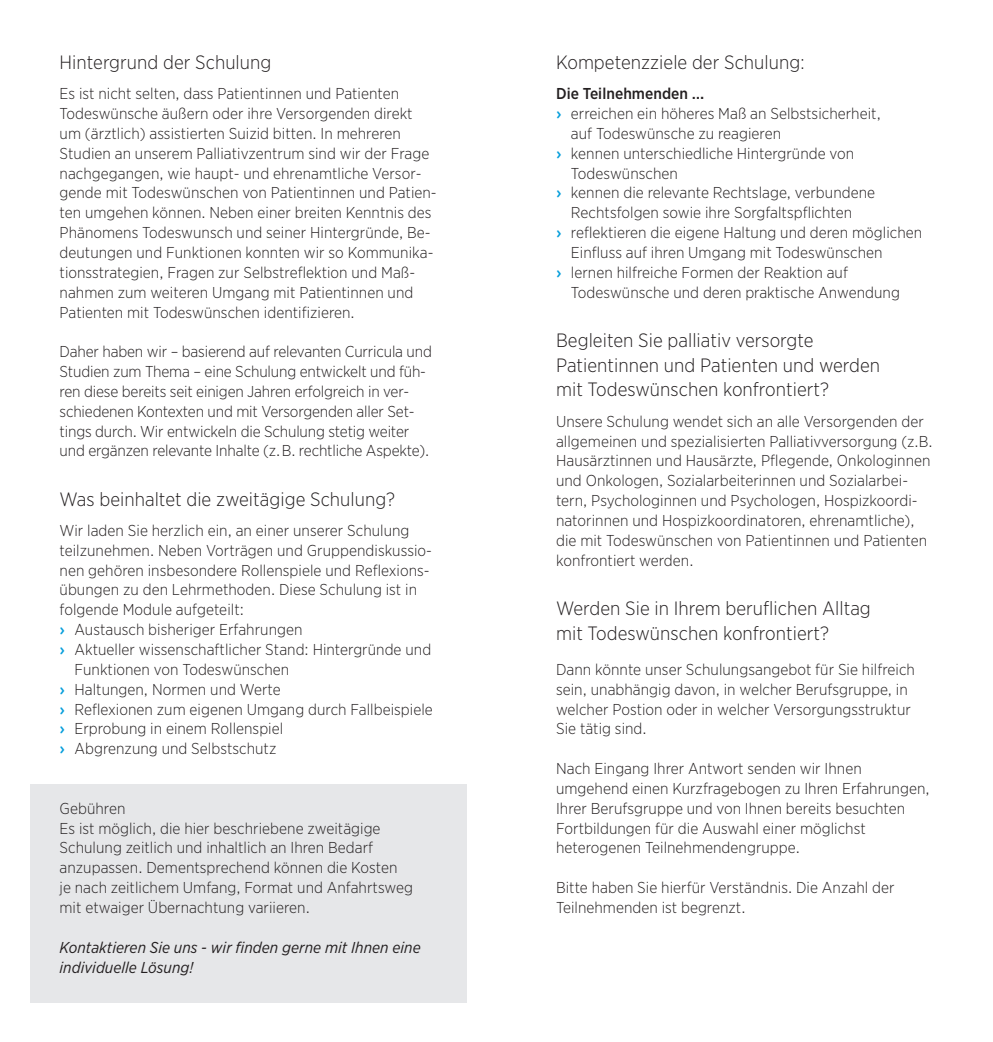
<style>
.page{position:relative;width:993px;height:1042px;background:#fff}
.page>*{position:absolute;margin:0;border:0;box-sizing:border-box;transform-origin:0 0}
.Zwischenüberschrift{font:300 19.25px/24.5px "Gotham Narrow";letter-spacing:.005em;color:#231f20}
.Fließtext{font:300 15.75px/19.8px "Gotham Narrow";letter-spacing:.005em;color:#231f20}
.Fließtext-2{font:italic 15.75px/19.8px "Gotham Narrow";letter-spacing:.005em;color:#231f20}
.Fließtext-3{font:500 15.75px "Gotham Narrow";letter-spacing:.005em;color:#231f20}
.s1{font-family:"Gotham Rounded";font-weight:500;color:#069edb}
</style>
<div class="page">
<div style="left:30px;top:784px;width:436px;height:218px;background:#e6e7e9"></div>
<p class="Zwischenüberschrift" style="left:60px;top:50px;width:213px">Hintergrund der Schulung</p>
<p class="Fließtext" style="left:60px;top:83px;width:378px">Es ist nicht selten, dass Patientinnen und Patienten Todeswünsche äußern oder ihre Versorgenden direkt um (ärztlich) assistierten Suizid bitten. In mehreren Studien an unserem Palliativzentrum sind wir der Frage nachgegangen, wie haupt- und ehrenamtliche Versor&shy;gende mit Todeswünschen von Patientinnen und Patien&shy;ten umgehen können. Neben einer breiten Kenntnis des Phänomens Todeswunsch und seiner Hintergründe, Be&shy;deutungen und Funktionen konnten wir so Kommunika&shy;tionsstrategien, Fragen zur Selbstreflektion und Maß&shy;nahmen zum weiteren Umgang mit Patientinnen und Patienten mit Todeswünschen identifizieren.</p>
<p class="Fließtext" style="left:60px;top:341px;width:374px">Daher haben wir – basierend auf relevanten Curricula und Studien zum Thema – eine Schulung entwickelt und füh&shy;ren diese bereits seit einigen Jahren erfolgreich in ver&shy;schiedenen Kontexten und mit Versorgenden aller Set&shy;tings durch. Wir entwickeln die Schulung stetig weiter und ergänzen relevante Inhalte (z. B. rechtliche Aspekte).</p>
<p class="Zwischenüberschrift" style="left:60px;top:487px;width:337px">Was beinhaltet die zweitägige Schulung?</p>
<p class="Fließtext" style="left:60px;top:520px;width:374px">Wir laden Sie herzlich ein, an einer unserer Schulung teilzunehmen. Neben Vorträgen und Gruppendiskussio&shy;nen gehören insbesondere Rollenspiele und Reflexions&shy;übungen zu den Lehrmethoden. Diese Schulung ist in folgende Module aufgeteilt:</p>
<p class="Fließtext" style="left:60px;top:619px;width:244px"><span class="s1">›</span> Austausch bisheriger Erfahrungen</p>
<p class="Fließtext" style="left:74px;top:639px;width:358px;text-indent:-15px"><span class="s1">›</span> Aktueller wissenschaftlicher Stand: Hintergründe und<br>Funktionen von Todeswünschen</p>
<p class="Fließtext" style="left:60px;top:679px;width:223px"><span class="s1">›</span> Haltungen, Normen und Werte</p>
<p class="Fließtext" style="left:60px;top:699px;width:374px"><span class="s1">›</span> Reflexionen zum eigenen Umgang durch Fallbeispiele</p>
<p class="Fließtext" style="left:60px;top:718px;width:225px"><span class="s1">›</span> Erprobung in einem Rollenspiel</p>
<p class="Fließtext" style="left:60px;top:738px;width:218px"><span class="s1">›</span> Abgrenzung und Selbstschutz</p>
<p class="Fließtext" style="left:60px;top:798px;width:67px">Gebühren</p>
<p class="Fließtext" style="left:60px;top:818px;width:355px">Es ist möglich, die hier beschriebene zweitägige Schulung zeitlich und inhaltlich an Ihren Bedarf anzupassen. Dementsprechend können die Kosten<br>je nach zeitlichem Umfang, Format und Anfahrtsweg mit etwaiger Übernachtung variieren.</p>
<p class="Fließtext-2" style="left:60px;top:937px;width:362px">Kontaktieren Sie uns - wir finden gerne mit Ihnen eine individuelle Lösung!</p>
<p class="Zwischenüberschrift" style="left:556px;top:50px;width:250px">Kompetenzziele der Schulung:</p>
<p class="Fließtext-3" style="left:556px;top:84px;width:150px">Die Teilnehmenden ….</p>
<p class="Fließtext" style="left:570px;top:103px;width:311px;text-indent:-15px"><span class="s1">›</span> erreichen ein höheres Maß an Selbstsicherheit, auf Todeswünsche zu reagieren</p>
<p class="Fließtext" style="left:570px;top:143px;width:285px;text-indent:-15px"><span class="s1">›</span> kennen unterschiedliche Hintergründe von<br>Todeswünschen</p>
<p class="Fließtext" style="left:556px;top:183px;width:320px;text-align:center"><span class="s1">›</span> kennen die relevante Rechtslage, verbundene<br>Rechtsfolgen sowie ihre Sorgfaltspflichten</p>
<p class="Fließtext" style="left:570px;top:222px;width:353px;text-indent:-15px"><span class="s1">›</span> reflektieren die eigene Haltung und deren möglichen<br>Einfluss auf ihren Umgang mit Todeswünschen</p>
<p class="Fließtext" style="left:570px;top:262px;width:330px;text-indent:-15px"><span class="s1">›</span> lernen hilfreiche Formen der Reaktion auf<br>Todeswünsche und deren praktische Anwendung</p>
<p class="Zwischenüberschrift" style="left:556px;top:328px;width:325px">Begleiten Sie palliativ versorgte<br>Patientinnen und Patienten und werden mit Todeswünschen konfrontiert?</p>
<p class="Fließtext" style="left:556px;top:411px;width:378px">Unsere Schulung wendet sich an alle Versorgenden der allgemeinen und spezialisierten Palliativversorgung (z.B.<br>Hausärztinnen und Hausärzte, Pflegende, Onkologinnen und Onkologen, Sozialarbeiterinnen und Sozialarbei&shy;tern, Psychologinnen und Psychologen, Hospizkoordi&shy;natorinnen und Hospizkoordinatoren, ehrenamtliche), die mit Todeswünschen von Patientinnen und Patienten konfrontiert werden.</p>
<p class="Zwischenüberschrift" style="left:556px;top:596px;width:316px">Werden Sie in Ihrem beruflichen Alltag mit Todeswünschen konfrontiert?</p>
<p class="Fließtext" style="left:556px;top:659px;width:360px">Dann könnte unser Schulungsangebot für Sie hilfreich sein, unabhängig davon, in welcher Berufsgruppe, in welcher Postion oder in welcher Versorgungsstruktur Sie tätig sind.</p>
<p class="Fließtext" style="left:556px;top:758px;width:375px">Nach Eingang Ihrer Antwort senden wir Ihnen umgehend einen Kurzfragebogen zu Ihren Erfahrungen, Ihrer Berufsgruppe und von Ihnen bereits besuchten Fortbildungen für die Auswahl einer möglichst heterogenen Teilnehmendengruppe.</p>
<p class="Fließtext" style="left:556px;top:877px;width:340px">Bitte haben Sie hierfür Verständnis. Die Anzahl der<br>Teilnehmenden ist begrenzt.</p>
</div>
